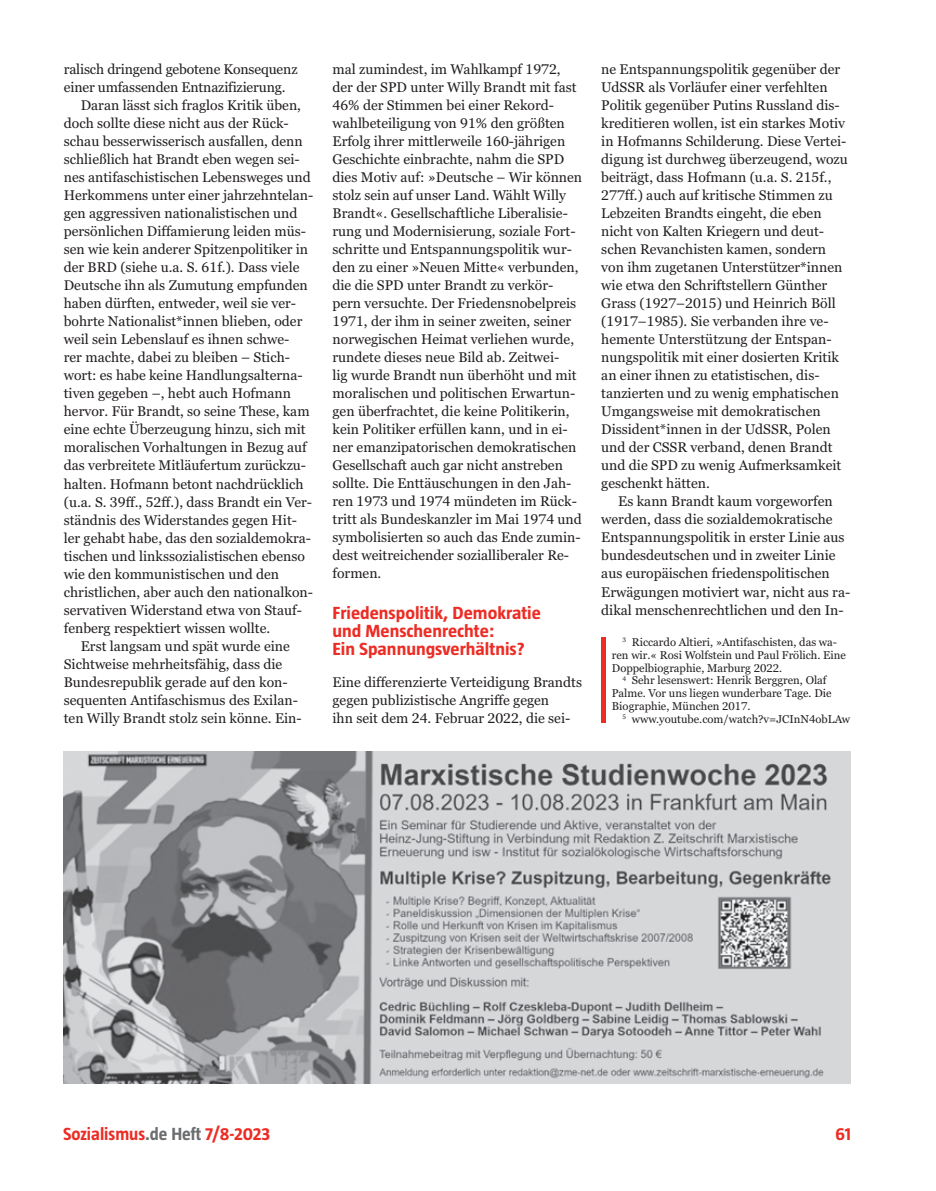
<style>
.page{position:relative;width:936px;height:1191px;background:#fff}
.page>*{position:absolute;margin:0;border:0;box-sizing:border-box;transform-origin:0 0}
.t1{font:700 18px/18px "Taz 3";color:#ec2d25;scale:1.06 1}
.t2{font:700 18px "Taz 3";color:#ec2d25}
.t3{font:13.95px/18px "Georgia Pro";color:#231f20}
.t4{font:11.25px "Georgia Pro";color:#231f20}
.s1{color:#6c6d70}
</style>
<div class="page">
<img style="left:64px;top:751px;width:786px;height:332px">
<hr style="left:601px;top:637px;width:4px;height:86px;background:#ec2d25">
<p class="t3" style="left:64px;top:61px;width:235px">ralisch dringend gebotene Konsequenz</p>
<p class="t3" style="left:64px;top:79px;width:223px">einer umfassenden Entnazifizierung.</p>
<p class="t3" style="left:81px;top:97px;width:222px">Daran lässt sich fraglos Kritik üben,</p>
<p class="t3" style="left:64px;top:115px;width:226px">doch sollte diese nicht aus der Rück-</p>
<p class="t3" style="left:64px;top:133px;width:240px">schau besserwisserisch ausfallen, denn</p>
<p class="t3" style="left:64px;top:151px;width:237px">schließlich hat Brandt eben wegen sei-</p>
<p class="t3" style="left:64px;top:169px;width:248px">nes antifaschistischen Lebensweges und</p>
<p class="t3" style="left:64px;top:187px;width:251px">Herkommens unter einer jahrzehntelan-</p>
<p class="t3" style="left:64px;top:205px;width:235px">gen aggressiven nationalistischen und</p>
<p class="t3" style="left:64px;top:223px;width:244px">persönlichen Diffamierung leiden müs-</p>
<p class="t3" style="left:64px;top:241px;width:246px">sen wie kein anderer Spitzenpolitiker in</p>
<p class="t3" style="left:64px;top:259px;width:237px">der BRD (siehe u.a. S. 61f.). Dass viele</p>
<p class="t3" style="left:64px;top:277px;width:245px">Deutsche ihn als Zumutung empfunden</p>
<p class="t3" style="left:64px;top:295px;width:234px">haben dürften, entweder, weil sie ver-</p>
<p class="t3" style="left:64px;top:313px;width:240px">bohrte Nationalist*innen blieben, oder</p>
<p class="t3" style="left:64px;top:331px;width:227px">weil sein Lebenslauf es ihnen schwe-</p>
<p class="t3" style="left:64px;top:349px;width:228px">rer machte, dabei zu bleiben – Stich-</p>
<p class="t3" style="left:64px;top:367px;width:240px">wort: es habe keine Handlungsalterna-</p>
<p class="t3" style="left:64px;top:385px;width:229px">tiven gegeben –, hebt auch Hofmann</p>
<p class="t3" style="left:64px;top:403px;width:247px">hervor. Für Brandt, so seine These, kam</p>
<p class="t3" style="left:64px;top:421px;width:243px">eine echte Überzeugung hinzu, sich mit</p>
<p class="t3" style="left:64px;top:439px;width:244px">moralischen Vorhaltungen in Bezug auf</p>
<p class="t3" style="left:64px;top:457px;width:244px">das verbreitete Mitläufertum zurückzu-</p>
<p class="t3" style="left:64px;top:475px;width:241px">halten. Hofmann betont nachdrücklich</p>
<p class="t3" style="left:64px;top:493px;width:250px">(u.a. S. 39ff., 52ff.), dass Brandt ein Ver-</p>
<p class="t3" style="left:64px;top:511px;width:235px">ständnis des Widerstandes gegen Hit-</p>
<p class="t3" style="left:64px;top:529px;width:249px">ler gehabt habe, das den sozialdemokra-</p>
<p class="t3" style="left:64px;top:547px;width:242px">tischen und linkssozialistischen ebenso</p>
<p class="t3" style="left:64px;top:565px;width:217px">wie den kommunistischen und den</p>
<p class="t3" style="left:64px;top:583px;width:251px">christlichen, aber auch den nationalkon-</p>
<p class="t3" style="left:64px;top:601px;width:240px">servativen Widerstand etwa von Stauf-</p>
<p class="t3" style="left:64px;top:619px;width:208px">fenberg respektiert wissen wollte.</p>
<p class="t3" style="left:81px;top:637px;width:210px">Erst langsam und spät wurde eine</p>
<p class="t3" style="left:64px;top:655px;width:220px">Sichtweise mehrheitsfähig, dass die</p>
<p class="t3" style="left:64px;top:673px;width:225px">Bundesrepublik gerade auf den kon-</p>
<p class="t3" style="left:64px;top:691px;width:235px">sequenten Antifaschismus des Exilan-</p>
<p class="t3" style="left:64px;top:709px;width:239px">ten Willy Brandt stolz sein könne. Ein-</p>
<p class="t3" style="left:332px;top:61px;width:251px">mal zumindest, im Wahlkampf 1972, der der SPD unter Willy Brandt mit fast 46% der Stimmen bei einer Rekord&shy;wahlbeteiligung von 91% den größten Erfolg ihrer mittlerweile 160-jährigen Geschichte einbrachte, nahm die SPD dies Motiv auf: »Deutsche – Wir können stolz sein auf unser Land. Wählt Willy Brandt«. Gesellschaftliche Liberalisie&shy;rung und Modernisierung, soziale Fort&shy;schritte und Entspannungspolitik wur&shy;den zu einer »Neuen Mitte« verbunden, die die SPD unter Brandt zu verkör&shy;pern versuchte. Der Friedensnobelpreis 1971, der ihm in seiner zweiten, seiner norwegischen Heimat verliehen wurde, rundete dieses neue Bild ab. Zeitwei-<br>lig wurde Brandt nun überhöht und mit moralischen und politischen Erwartun&shy;gen überfrachtet, die keine Politikerin, kein Politiker erfüllen kann, und in ei&shy;ner emanzipatorischen demokratischen Gesellschaft auch gar nicht anstreben sollte. Die Enttäuschungen in den Jah&shy;ren 1973 und 1974 mündeten im Rück&shy;tritt als Bundeskanzler im Mai 1974 und symbolisierten so auch das Ende zumin&shy;dest weitreichender sozialliberaler Re&shy;formen.</p>
<p class="t1" style="left:332px;top:604px;width:198px">Friedenspolitik, Demokratie und Menschenrechte:<br>Ein Spannungsverhältnis?</p>
<p class="t3" style="left:332px;top:673px;width:251px">Eine differenzierte Verteidigung Brandts gegen publizistische Angriffe gegen<br>ihn seit dem 24. Februar 2022, die sei-</p>
<p class="t3" style="left:601px;top:61px;width:248px">ne Entspannungspolitik gegenüber der UdSSR als Vorläufer einer verfehlten Politik gegenüber Putins Russland dis&shy;kreditieren wollen, ist ein starkes Motiv in Hofmanns Schilderung. Diese Vertei&shy;digung ist durchweg überzeugend, wozu beiträgt, dass Hofmann (u.a. S. 215f., 277ff.) auch auf kritische Stimmen zu Lebzeiten Brandts eingeht, die eben nicht von Kalten Kriegern und deut&shy;schen Revanchisten kamen, sondern von ihm zugetanen Unterstützer*innen wie etwa den Schriftstellern Günther Grass (1927–2015) und Heinrich Böll (1917–1985). Sie verbanden ihre ve&shy;hemente Unterstützung der Entspan&shy;nungspolitik mit einer dosierten Kritik an einer ihnen zu etatistischen, dis&shy;tanzierten und zu wenig emphatischen Umgangsweise mit demokratischen Dissident*innen in der UdSSR, Polen und der CSSR verband, denen Brandt und die SPD zu wenig Aufmerksamkeit geschenkt hätten.</p>
<p class="t3" style="left:601px;top:493px;width:250px;text-indent:17px">Es kann Brandt kaum vorgeworfen werden, dass die sozialdemokratische Entspannungspolitik in erster Linie aus bundesdeutschen und in zweiter Linie aus europäischen friedenspolitischen Erwägungen motiviert war, nicht aus ra&shy;dikal menschenrechtlichen und den In-</p>
<p class="t4" style="left:622px;top:635px;width:216px"><sup>3</sup> Riccardo Altieri, »Antifaschisten, das wa-</p>
<p class="t4" style="left:612px;top:648px;width:235px">ren wir.« Rosi Wolfstein und Paul Frölich. Eine</p>
<p class="t4" style="left:612px;top:661px;width:172px">Doppelbiographie, Marburg 2022.</p>
<p class="t4" style="left:622px;top:674px;width:205px"><sup>4</sup> Sehr lesenswert: Henrik Berggren, Olaf</p>
<p class="t4" style="left:612px;top:686px;width:221px">Palme. Vor uns liegen wunderbare Tage. Die</p>
<p class="t4" style="left:612px;top:699px;width:140px">Biographie, München 2017.</p>
<p class="t4" style="left:622px;top:712px;width:229px"><sup>5</sup> www.youtube.com/watch?v=JCInN4obLAw</p>
<p class="t2" style="left:63px;top:1124px;width:209px">Sozialismus<span class="s1">.de Heft</span> 7/8-2023</p>
<p class="t2" style="left:835px;top:1124px;width:17px">61</p>
</div>
